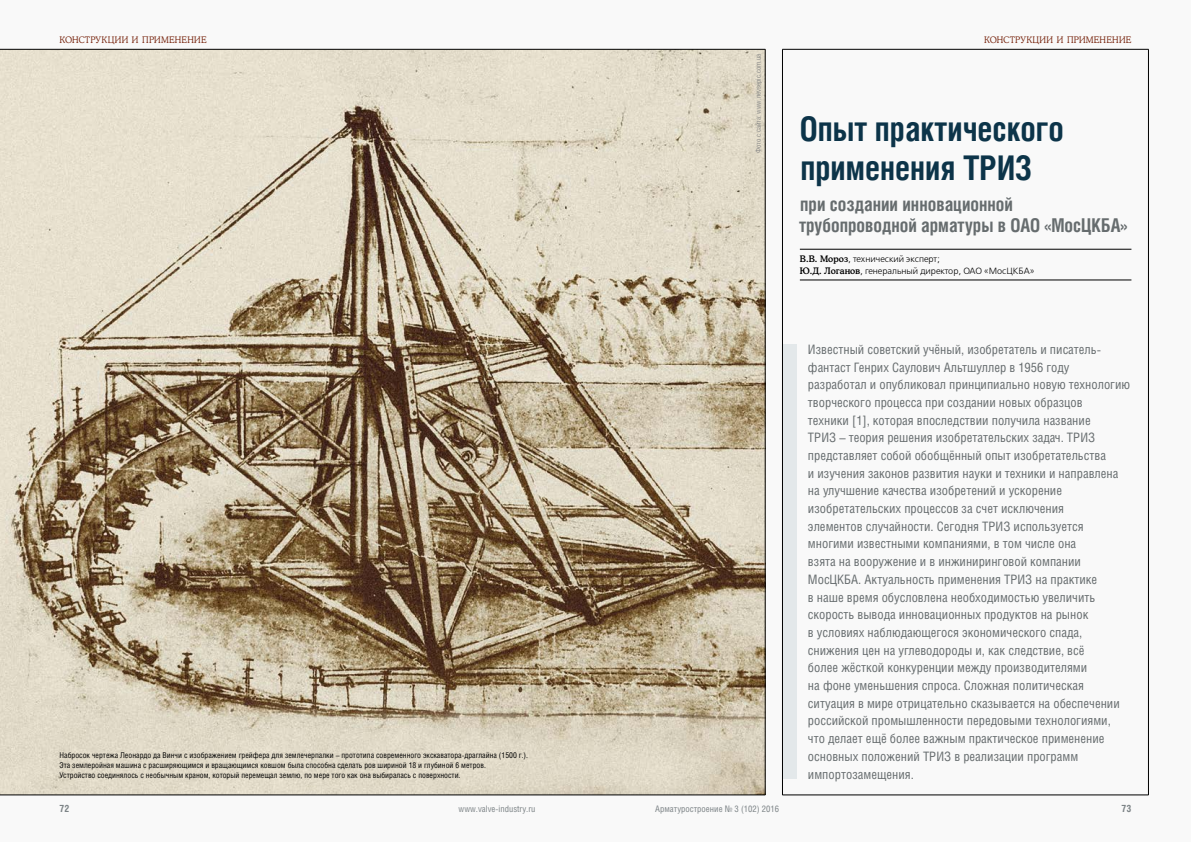
<style>
.page{position:relative;width:1191px;height:842px;background:#fff}
.page>*{position:absolute;margin:0;border:0;box-sizing:border-box;transform-origin:0 0}
.t1{font:700 34px/39px "Helios Cond";color:#0c3449;scale:.95 1}
.t2{font:700 19px/21px "Helios Cond";color:#666c6e;scale:.95 1}
.t3{font:13px/17.7px "Helios Cond";color:#666c6e}
.t4{font:700 10px "Helios Cond";color:#7c8386}
.t5{font:9px/11.5px "Free Set Light C";color:#000}
.t6{font:9px "Helios Cond";color:#7c8386}
.t7{font:9px "Osvald Light C";letter-spacing:.03em;color:#7b2b15}
.t8{font:8px/10px "Helios Cond";color:#000}
.t9{font:7px "Helios Cond";color:#878786}
.s1{font-family:"Osvald Medium C"}
</style>
<div class="page">
<div style="left:0;top:0;width:595px;height:842px;background:#f9f9f9"></div>
<div style="left:595px;top:0;width:596px;height:842px;background:#f9f9f9"></div>
<img style="left:0;top:50px;width:765px;height:745px">
<div style="left:782px;top:344px;width:14px;height:434px;background:#e3e8ea"></div>
<hr style="left:800px;top:249px;width:331px;height:1px;background:#000">
<hr style="left:800px;top:280px;width:331px;height:1px;background:#000">
<hr style="left:1148px;top:49px;width:1px;height:746px;background:#000">
<hr style="left:782px;top:49px;width:1px;height:746px;background:#000">
<hr style="left:765px;top:49px;width:1px;height:746px;background:#000">
<hr style="left:0;top:795px;width:765px;height:1px;background:#000">
<hr style="left:0;top:49px;width:765px;height:1px;background:#000">
<hr style="left:782px;top:795px;width:366px;height:1px;background:#000">
<hr style="left:782px;top:49px;width:366px;height:1px;background:#000">
<p class="t7" style="left:59px;top:35px;width:148px">конструкции и применение</p>
<p class="t7" style="left:984px;top:34px;width:148px">конструкции и применение</p>
<p class="t8" style="left:60px;top:750px;width:470px">Набросок чертежа Леонардо да Винчи с изображением грейфера для землечерпалки – прототипа современного экскаватора-драглайна (1500 г.).<br>Эта землеройная машина с расширяющимся и вращающимся ковшом была способна сделать ров шириной 18 и глубиной 6 метров.<br>Устройство соединялось с необычным краном, который перемещал землю, по мере того как она выбиралась с поверхности.</p>
<p class="t9" style="left:754px;top:153px;width:101px;rotate:-90deg">Фото с сайта: www.nevsepic.com.ua</p>
<h1 class="t1" style="left:799px;top:108px;width:279px">Опыт практического применения ТРИЗ</h1>
<h2 class="t2" style="left:799px;top:193px;width:347px">при создании инновационной трубопроводной арматуры в ОАО «МосЦКБА»</h2>
<p class="t5" style="left:800px;top:254px;width:236px"><span class="s1">В.В. Мороз</span>, технический эксперт;<br><span class="s1">Ю.Д. Логанов</span>, генеральный директор, ОАО «МосЦКБА»</p>
<p class="t3" style="left:808px;top:340px;width:324px">Известный советский учёный, изобретатель и писатель&shy;фантаст Генрих Саулович Альтшуллер в 1956 году разработал и опубликовал принципиально новую технологию творческого процесса при создании новых образцов<br>техники [1], которая впоследствии получила название<br>ТРИЗ – теория решения изобретательских задач. ТРИЗ представляет собой обобщённый опыт изобретательства<br>и изучения законов развития науки и техники и направлена на улучшение качества изобретений и ускорение изобретательских процессов за счет исключения<br>элементов случайности. Сегодня ТРИЗ используется многими известными компаниями, в том числе она<br>взята на вооружение и в инжиниринговой компании МосЦКБА. Актуальность применения ТРИЗ на практике<br>в наше время обусловлена необходимостью увеличить скорость вывода инновационных продуктов на рынок<br>в условиях наблюдающегося экономического спада, снижения цен на углеводороды и, как следствие, всё<br>более жёсткой конкуренции между производителями<br>на фоне уменьшения спроса. Сложная политическая ситуация в мире отрицательно сказывается на обеспечении российской промышленности передовыми технологиями, что делает ещё более важным практическое применение основных положений ТРИЗ в реализации программ импортозамещения.</p>
<p class="t4" style="left:60px;top:802px;width:11px">72</p>
<p class="t6" style="left:458px;top:803px;width:78px">www.valve-industry.ru</p>
<p class="t6" style="left:655px;top:803px;width:125px">Арматуростроение № 3 (102) 2016</p>
<p class="t4" style="left:1121px;top:802px;width:11px">73</p>
</div>
